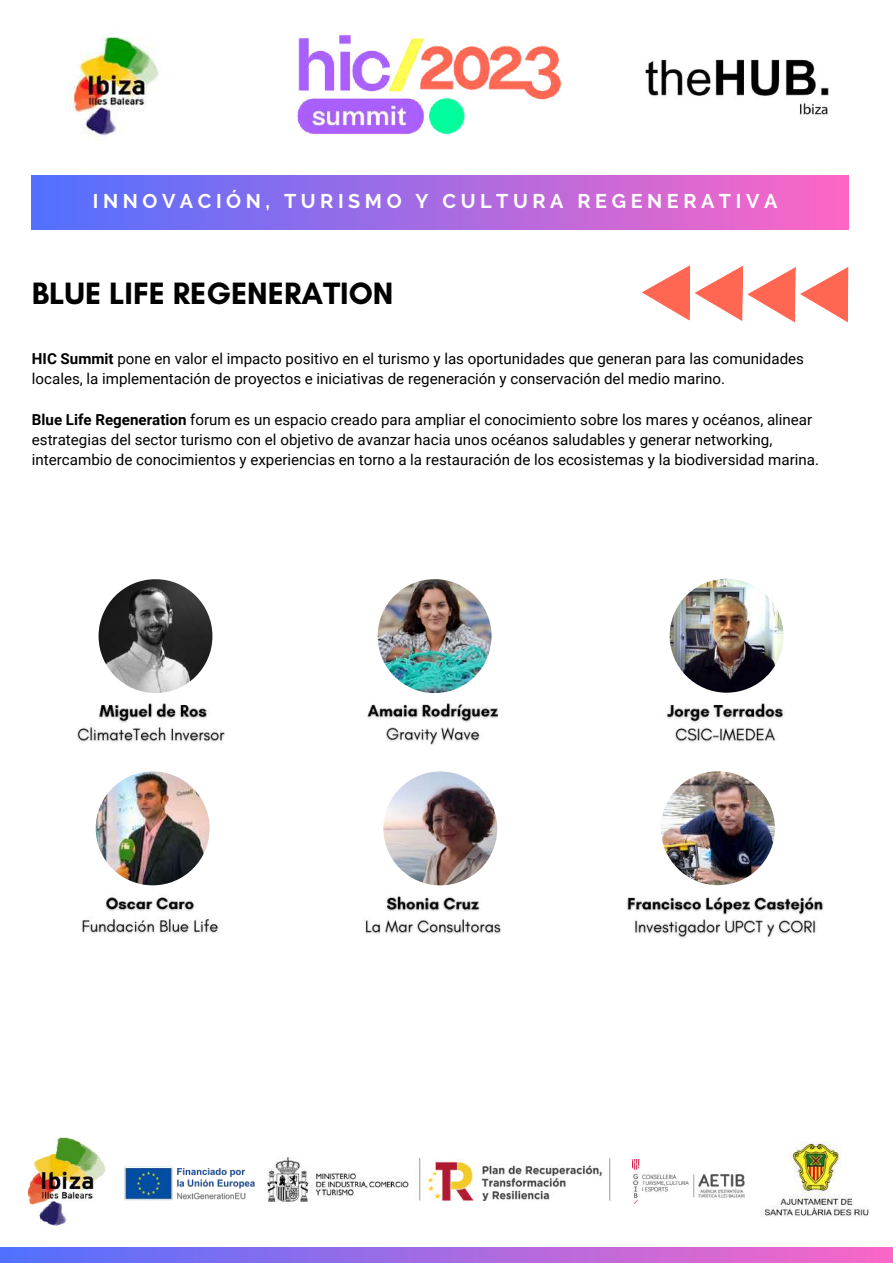
<style>
.page{position:relative;width:893px;height:1264px;background:#fff}
.page>*{position:absolute;margin:0;border:0;box-sizing:border-box;transform-origin:0 0}
.t1{font:700 31.5px "Glacial Indifference";color:#000}
.t2{font:700 19.8px "Raleway";letter-spacing:.23em;color:#fff}
.t3{font:15.15px/20.2px "Roboto";color:#000}
.s1{font-weight:700}
</style>
<div class="page">
<div style="left:32px;top:175px;width:816px;height:54px;background:linear-gradient(to right,#5170ff,#fd66c5)"></div>
<svg style="left:642px;top:265px;width:206px;height:58px"></svg>
<div style="left:0;top:1246px;width:892px;height:16px;background:linear-gradient(to right,#5170ff,#f966c6)"></div>
<img style="left:98px;top:579px;width:114px;height:114px;border-radius:50%">
<img style="left:377px;top:579px;width:114px;height:114px;border-radius:50%">
<img style="left:669px;top:579px;width:114px;height:113px;border-radius:50%">
<img style="left:96px;top:771px;width:113px;height:114px;border-radius:50%">
<img style="left:383px;top:771px;width:114px;height:114px;border-radius:50%">
<img style="left:661px;top:771px;width:113px;height:114px;border-radius:50%">
<img style="left:81px;top:897px;width:138px;height:37px">
<img style="left:627px;top:896px;width:197px;height:43px">
<img style="left:77px;top:703px;width:148px;height:40px">
<img style="left:367px;top:703px;width:133px;height:42px">
<img style="left:665px;top:703px;width:120px;height:40px">
<img style="left:364px;top:896px;width:137px;height:38px">
<img style="left:29px;top:1137px;width:77px;height:88px">
<img style="left:268px;top:1157px;width:140px;height:44px">
<img style="left:124px;top:1166px;width:131px;height:35px">
<img style="left:419px;top:1158px;width:192px;height:42px">
<img style="left:632px;top:1159px;width:112px;height:44px">
<img style="left:763px;top:1141px;width:107px;height:76px">
<img style="left:297px;top:35px;width:265px;height:100px">
<img style="left:611px;top:59px;width:238px;height:154px">
<img style="left:52px;top:23px;width:128px;height:128px;border-radius:50%">
<h2 class="t2" style="left:93px;top:189px;width:686px">INNOVACIÓN, TURISMO Y CULTURA REGENERATIVA</h2>
<h1 class="t1" style="left:32px;top:274px;width:363px">BLUE LIFE REGENERATION</h1>
<p class="t3" style="left:32px;top:348px;width:773px"><span class="s1">HIC Summit</span> pone en valor el impacto positivo en el turismo y las oportunidades que generan para las comunidades locales, la implementación de proyectos e iniciativas de regeneración y conservación del medio marino.</p>
<p class="t3" style="left:32px;top:409px;width:788px"><span class="s1">Blue Life Regeneration</span> forum es un espacio creado para ampliar el conocimiento sobre los mares y océanos, alinear estrategias del sector turismo con el objetivo de avanzar hacia unos océanos saludables y generar networking, intercambio de conocimientos y experiencias en torno a la restauración de los ecosistemas y la biodiversidad marina.</p>
</div>
